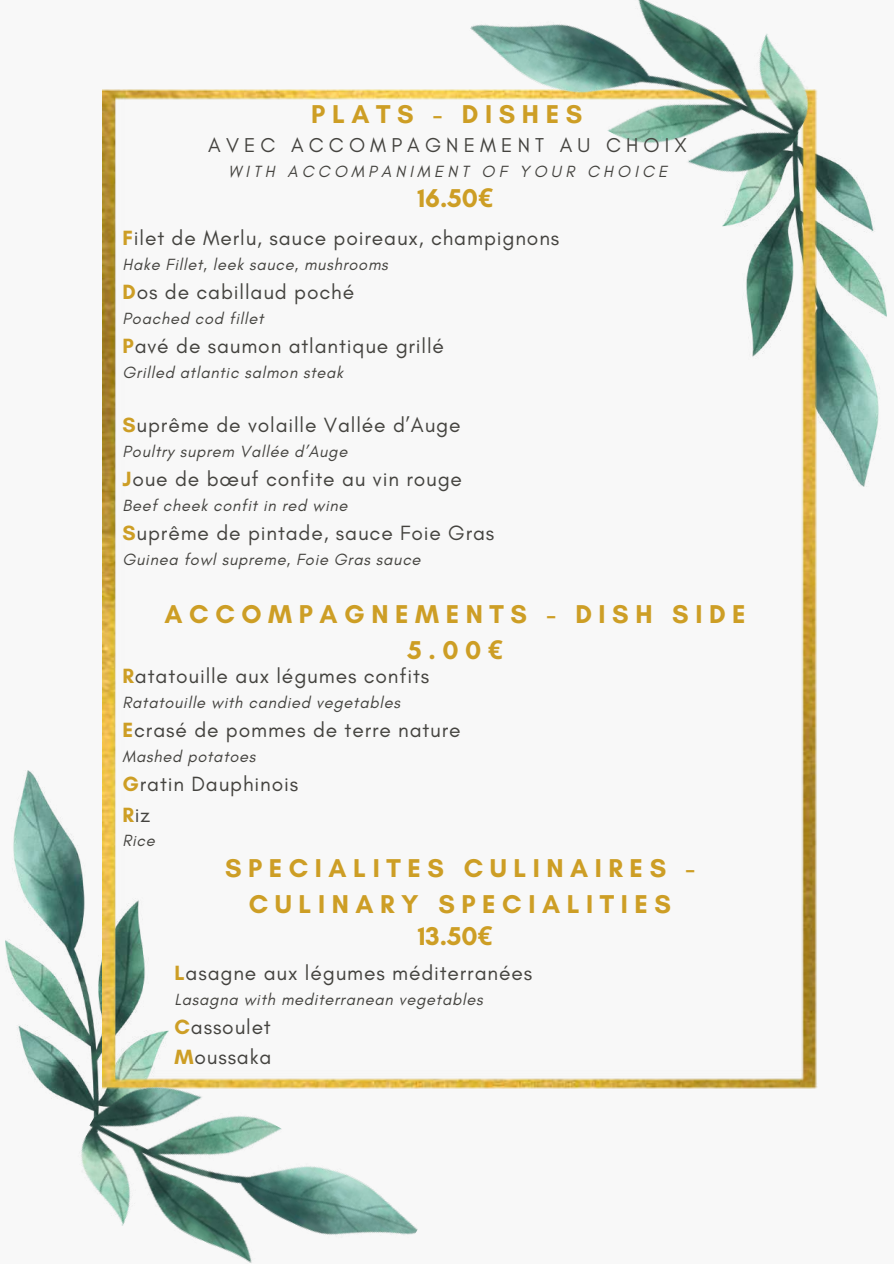
<style>
.page{position:relative;width:894px;height:1264px;background:#fff}
.page>*{position:absolute;margin:0;border:0;box-sizing:border-box;transform-origin:0 0}
.t1{font:700 26.25px/36px "Glacial Indifference";letter-spacing:.25em;color:#cd9e25;text-align:center}
.t2{font:21px/30.3px "Glacial Indifference";letter-spacing:.04em;color:#44433f}
.t3{font:20.4px "Glacial Indifference";letter-spacing:.25em;color:#44433f}
.t4{font:italic 16.5px "Glacial Indifference";letter-spacing:.04em;color:#44433f}
.t5{font:italic 16.5px "Glacial Indifference";letter-spacing:.25em;color:#44433f}
.s1{font-family:"Noto Sans"}
.s2{font-weight:700;color:#cd9e25}
</style>
<div class="page">
<div style="left:0;top:0;width:893px;height:1263px;background:#f8f8f8"></div>
<img style="left:6px;top:770px;width:96px;height:323px">
<img style="left:817px;top:161px;width:68px;height:325px">
<img style="left:102px;top:89px;width:715px;height:999px">
<img style="left:460px;top:0;width:373px;height:213px">
<img style="left:54px;top:1045px;width:373px;height:218px">
<p class="t1" style="left:311px;top:96px;width:272px">PLATS - DISHES</p>
<p class="t3" style="left:208px;top:133px;width:480px">AVEC ACCOMPAGNEMENT AU CHOIX</p>
<p class="t5" style="left:228px;top:161px;width:440px">WITH ACCOMPANIMENT OF YOUR CHOICE</p>
<p class="t1" style="left:417px;top:180px;width:77px">16.50<span class="s1">€</span></p>
<p class="t2" style="left:122px;top:223px;width:438px"><span class="s2">F</span>ilet de Merlu, sauce poireaux, champignons</p>
<p class="t4" style="left:122px;top:254px;width:267px">Hake Fillet, leek sauce, mushrooms</p>
<p class="t2" style="left:122px;top:277px;width:233px"><span class="s2">D</span>os de cabillaud poché</p>
<p class="t4" style="left:122px;top:308px;width:142px">Poached cod fillet</p>
<p class="t2" style="left:122px;top:331px;width:323px"><span class="s2">P</span>avé de saumon atlantique grillé</p>
<p class="t4" style="left:122px;top:362px;width:222px">Grilled atlantic salmon steak</p>
<p class="t2" style="left:122px;top:409px;width:339px"><span class="s2">S</span>uprême de volaille Vallée d’Auge</p>
<p class="t4" style="left:122px;top:441px;width:226px">Poultry suprem Vallée d’Auge</p>
<p class="t2" style="left:122px;top:463px;width:341px"><span class="s2">J</span>oue de bœuf confite au vin rouge</p>
<p class="t4" style="left:122px;top:495px;width:226px">Beef cheek confit in red wine</p>
<p class="t2" style="left:122px;top:517px;width:373px"><span class="s2">S</span>uprême de pintade, sauce Foie Gras</p>
<p class="t4" style="left:122px;top:549px;width:299px">Guinea fowl supreme, Foie Gras sauce</p>
<p class="t1" style="left:165px;top:595px;width:582px">ACCOMPAGNEMENTS - DISH SIDE<br>5.00<span class="s1">€</span></p>
<p class="t2" style="left:122px;top:660px;width:308px"><span class="s2">R</span>atatouille aux légumes confits</p>
<p class="t4" style="left:122px;top:692px;width:279px">Ratatouille with candied vegetables</p>
<p class="t2" style="left:122px;top:714px;width:339px"><span class="s2">E</span>crasé de pommes de terre nature</p>
<p class="t4" style="left:122px;top:746px;width:134px">Mashed potatoes</p>
<p class="t2" style="left:122px;top:768px;width:177px"><span class="s2">G</span>ratin Dauphinois<br><span class="s2">R</span>iz</p>
<p class="t4" style="left:122px;top:830px;width:34px">Rice</p>
<p class="t1" style="left:225px;top:849px;width:471px">SPECIALITES CULINAIRES -<br>CULINARY SPECIALITIES</p>
<p class="t1" style="left:417px;top:917px;width:76px">13.50<span class="s1">€</span></p>
<p class="t2" style="left:174px;top:957px;width:359px"><span class="s2">L</span>asagne aux légumes méditerranées</p>
<p class="t4" style="left:174px;top:988px;width:310px">Lasagna with mediterranean vegetables</p>
<p class="t2" style="left:174px;top:1011px;width:98px"><span class="s2">C</span>assoulet<br><span class="s2">M</span>oussaka</p>
</div>
